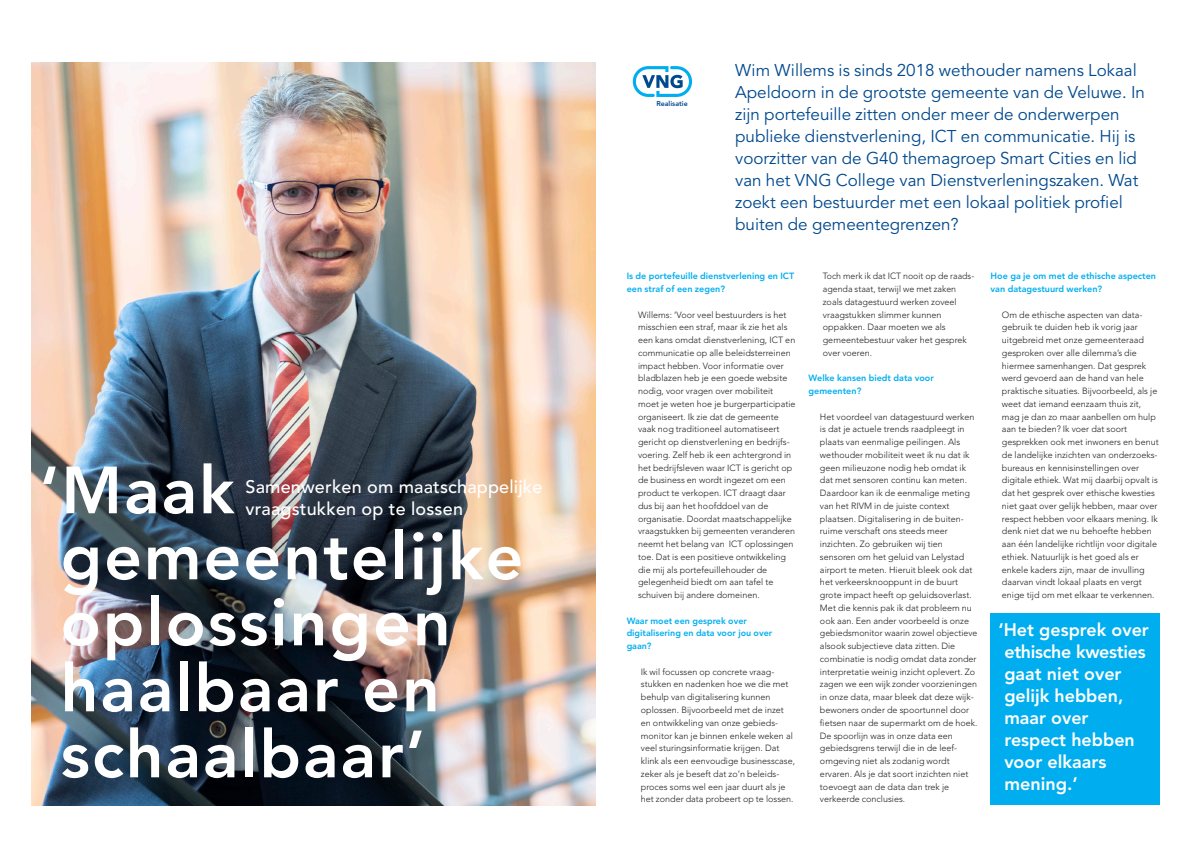
<style>
.page{position:relative;width:1191px;height:842px;background:#fff}
.page>*{position:absolute;margin:0;border:0;box-sizing:border-box;transform-origin:0 0}
.VNG_-_Omslag_titel_b{font:800 66px/66px "Avenir LT Std";letter-spacing:.03em;color:#fff}
.VNG_-_Streamer_in_vo{font:800 18px/22px "Avenir LT Std";color:#fff}
.VNG_-_Omslag_titel_b-2{font:500 18px "Avenir LT Std";letter-spacing:.01em;color:#fff}
.VNG_-_Inleiding_big{font:17px/22px "Avenir LT Std";color:#01498e}
.VNG_-_Broodtekst{font:300 9px/12.8px "Avenir LT Std";color:#231f20}
.VNG_-_Broodtekst-2{font:800 9px/12.8px "Avenir LT Std";color:#00aeef}
.t1{font:800 7px "Avenir LT Std";color:#01498e}
</style>
<div class="page">
<img style="left:31px;top:62px;width:564px;height:743px">
<svg style="left:633px;top:66px;width:59px;height:31px"></svg>
<div style="left:990px;top:614px;width:169px;height:191px;background:#00aeef"></div>
<p class="VNG_-_Omslag_titel_b" style="left:61px;top:457px;width:464px;text-indent:-21px">‘Maak gemeentelijke oplossingen haalbaar en schaalbaar’</p>
<p class="VNG_-_Omslag_titel_b-2" style="left:245px;top:477px;width:298px">Samenwerken om maatschappelijke</p>
<p class="VNG_-_Omslag_titel_b-2" style="left:245px;top:499px;width:219px">vraagstukken op te lossen</p>
<p class="t1" style="left:656px;top:100px;width:33px">Realisatie</p>
<p class="VNG_-_Inleiding_big" style="left:735px;top:59px;width:411px">Wim Willems is sinds 2018 wethouder namens Lokaal Apeldoorn in de grootste gemeente van de Veluwe. In zijn portefeuille zitten onder meer de onderwerpen publieke dienstverlening, ICT en communicatie. Hij is voorzitter van de G40 themagroep Smart Cities en lid van het VNG College van Dienstverleningszaken. Wat zoekt een bestuurder met een lokaal politiek profiel buiten de gemeentegrenzen?</p>
<p class="VNG_-_Broodtekst-2" style="left:626px;top:270px;width:169px">Is de portefeuille dienstverlening en ICT een straf of een zegen?</p>
<p class="VNG_-_Broodtekst" style="left:638px;top:308px;width:159px">Willems: ‘Voor veel bestuurders is het misschien een straf, maar ik zie het als een kans omdat dienstverlening, ICT en communicatie op alle beleidsterreinen impact hebben. Voor informatie over bladblazen heb je een goede website nodig, voor vragen over mobiliteit moet je weten hoe je burgerparticipatie organiseert. Ik zie dat de gemeente vaak nog traditioneel automatiseert gericht op dienstverlening en bedrijfs&shy;voering. Zelf heb ik een achtergrond in het bedrijfsleven waar ICT is gericht op de business en wordt ingezet om een product te verkopen. ICT draagt daar dus bij aan het hoofddoel van de organisatie. Doordat maatschappelijke vraagstukken bij gemeenten veranderen neemt het belang van ICT oplossingen toe. Dat is een positieve ontwikkeling die mij als portefeuillehouder de gelegenheid biedt om aan tafel te schuiven bij andere domeinen.</p>
<p class="VNG_-_Broodtekst-2" style="left:626px;top:614px;width:147px">Waar moet een gesprek over digitalisering en data voor jou over gaan?</p>
<p class="VNG_-_Broodtekst" style="left:641px;top:665px;width:156px">Ik wil focussen op concrete vraag&shy;stukken en nadenken hoe we die met behulp van digitalisering kunnen oplossen. Bijvoorbeeld met de inzet en ontwikkeling van onze gebieds&shy;monitor kan je binnen enkele weken al veel sturingsinformatie krijgen. Dat klink als een eenvoudige businesscase, zeker als je beseft dat zo’n beleids&shy;proces soms wel een jaar duurt als je het zonder data probeert op te lossen.</p>
<p class="VNG_-_Broodtekst" style="left:823px;top:270px;width:153px">Toch merk ik dat ICT nooit op de raads&shy;agenda staat, terwijl we met zaken zoals datagestuurd werken zoveel vraagstukken slimmer kunnen oppakken. Daar moeten we als gemeentebestuur vaker het gesprek over voeren.</p>
<p class="VNG_-_Broodtekst-2" style="left:808px;top:372px;width:127px">Welke kansen biedt data voor gemeenten?</p>
<p class="VNG_-_Broodtekst" style="left:820px;top:410px;width:159px">Het voordeel van datagestuurd werken is dat je actuele trends raadpleegt in plaats van eenmalige peilingen. Als wethouder mobiliteit weet ik nu dat ik geen milieuzone nodig heb omdat ik dat met sensoren continu kan meten.<br>Daardoor kan ik de eenmalige meting van het RIVM in de juiste context plaatsen. Digitalisering in de buiten&shy;ruime verschaft ons steeds meer inzichten. Zo gebruiken wij tien sensoren om het geluid van Lelystad airport te meten. Hieruit bleek ook dat het verkeersknooppunt in de buurt grote impact heeft op geluidsoverlast.<br>Met die kennis pak ik dat probleem nu ook aan. Een ander voorbeeld is onze gebiedsmonitor waarin zowel objectieve alsook subjectieve data zitten. Die combinatie is nodig omdat data zonder interpretatie weinig inzicht oplevert. Zo zagen we een wijk zonder voorzieningen in onze data, maar bleek dat deze wijk&shy;bewoners onder de spoortunnel door fietsen naar de supermarkt om de hoek.<br>De spoorlijn was in onze data een gebiedsgrens terwijl die in de leef&shy;omgeving niet als zodanig wordt ervaren. Als je dat soort inzichten niet toevoegt aan de data dan trek je verkeerde conclusies.</p>
<p class="VNG_-_Broodtekst-2" style="left:990px;top:270px;width:167px">Hoe ga je om met de ethische aspecten van datagestuurd werken?</p>
<p class="VNG_-_Broodtekst" style="left:1002px;top:308px;width:158px">Om de ethische aspecten van data&shy;gebruik te duiden heb ik vorig jaar uitgebreid met onze gemeenteraad gesproken over alle dilemma’s die hiermee samenhangen. Dat gesprek werd gevoerd aan de hand van hele praktische situaties. Bijvoorbeeld, als je weet dat iemand eenzaam thuis zit, mag je dan zo maar aanbellen om hulp aan te bieden? Ik voer dat soort gesprekken ook met inwoners en benut de landelijke inzichten van onderzoeks&shy;bureaus en kennisinstellingen over digitale ethiek. Wat mij daarbij opvalt is dat het gesprek over ethische kwesties niet gaat over gelijk hebben, maar over respect hebben voor elkaars mening. Ik denk niet dat we nu behoefte hebben aan één landelijke richtlijn voor digitale ethiek. Natuurlijk is het goed als er enkele kaders zijn, maar de invulling daarvan vindt lokaal plaats en vergt enige tijd om met elkaar te verkennen.</p>
<p class="VNG_-_Streamer_in_vo" style="left:1004px;top:619px;width:146px;text-indent:-6px">‘Het gesprek over ethische kwesties gaat niet over gelijk hebben, maar over respect hebben voor elkaars mening.’</p>
</div>
